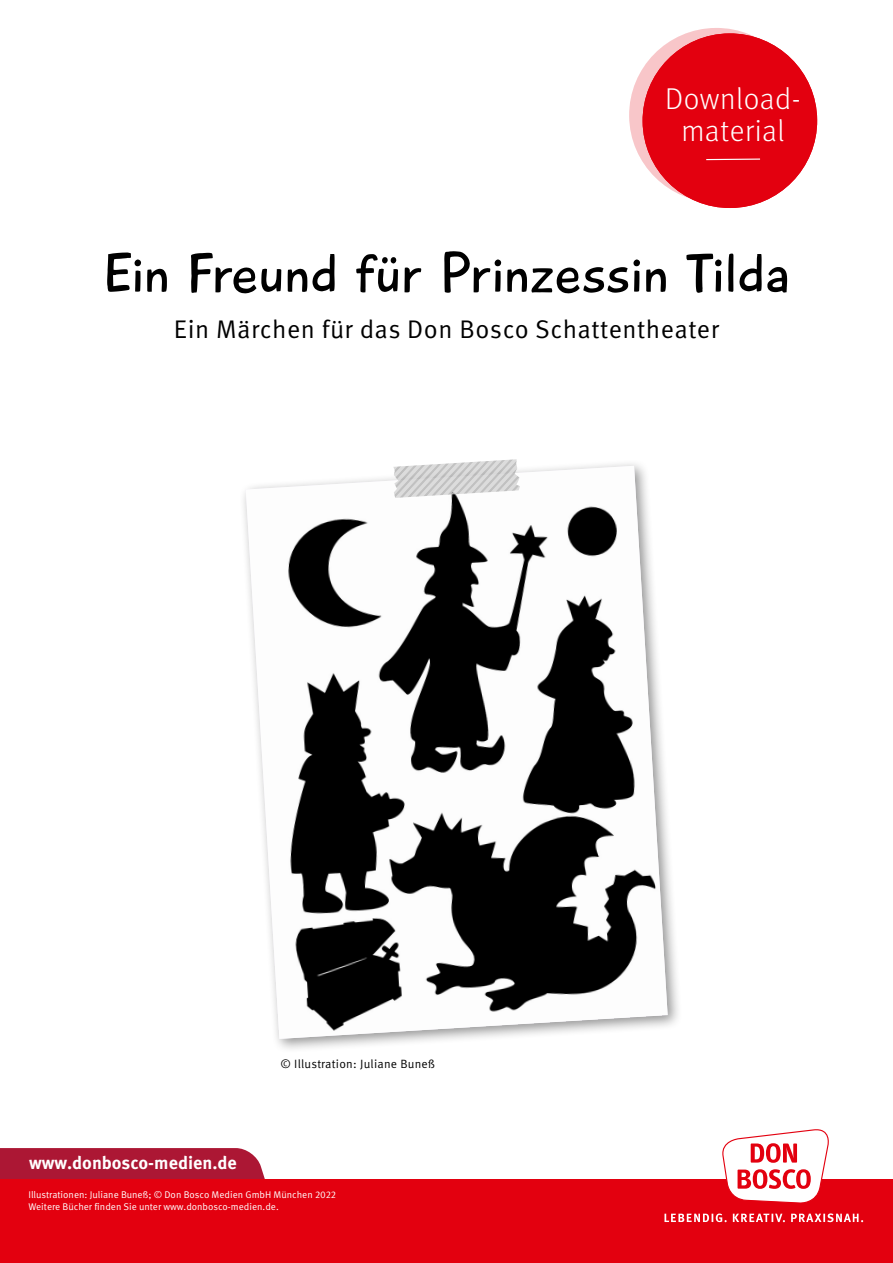
<style>
.page{position:relative;width:893px;height:1263px;background:#fff}
.page>*{position:absolute;margin:0;border:0;box-sizing:border-box;transform-origin:0 0}
.U1{font:57px "Playtime With Hot Toddies";letter-spacing:.02em;color:#000}
.U1-2{font:300 30.15px/32.4px "Meta OT";letter-spacing:.02em;color:#fff;text-align:center}
.U2{font:25.5px "Meta OT Norm";letter-spacing:.02em;color:#000}
.t1{font:700 18px "Meta OT";color:#fff}
.Copyright{font:12px "Meta OT Norm";letter-spacing:.02em;color:#000}
.t2{font:9.75px/11.7px "Meta OT Norm";color:#fff}
</style>
<div class="page">
<div style="left:0;top:1148px;width:265px;height:31px;background:#ac1734"></div>
<div style="left:0;top:1179px;width:893px;height:84px;background:#e3000f"></div>
<svg style="left:664px;top:1213px;width:199px;height:9px"></svg>
<svg style="left:722px;top:1129px;width:107px;height:74px"></svg>
<div style="left:239px;top:459px;width:443px;height:595px;background:#000;opacity:.42"></div>
<img style="left:246px;top:466px;width:422px;height:573px">
<svg style="left:629px;top:27px;width:175px;height:176px;background:#f8c9cb"></svg>
<div style="left:642px;top:33px;width:176px;height:175px;background:#e3000f;border-radius:50%"></div>
<svg style="left:706px;top:158px;width:55px;height:3px"></svg>
<svg style="left:393px;top:459px;width:127px;height:39px"></svg>
<p class="U1-2" style="left:665px;top:83px;width:137px">Download&shy;material</p>
<p class="U1" style="left:103px;top:238px;width:688px">Ein Freund für Prinzessin Tilda</p>
<p class="U2" style="left:174px;top:314px;width:546px">Ein Märchen für das Don Bosco Schattentheater</p>
<p class="Copyright" style="left:280px;top:1057px;width:156px">© Illustration: Juliane Buneß</p>
<h3 class="t1" style="left:29px;top:1151px;width:209px">www.donbosco-medien.de</h3>
<p class="t2" style="left:28px;top:1189px;width:309px">Illustrationen: Juliane Buneß; © Don Bosco Medien GmbH München 2022<br>Weitere Bücher finden Sie unter www.donbosco-medien.de.</p>
</div>
